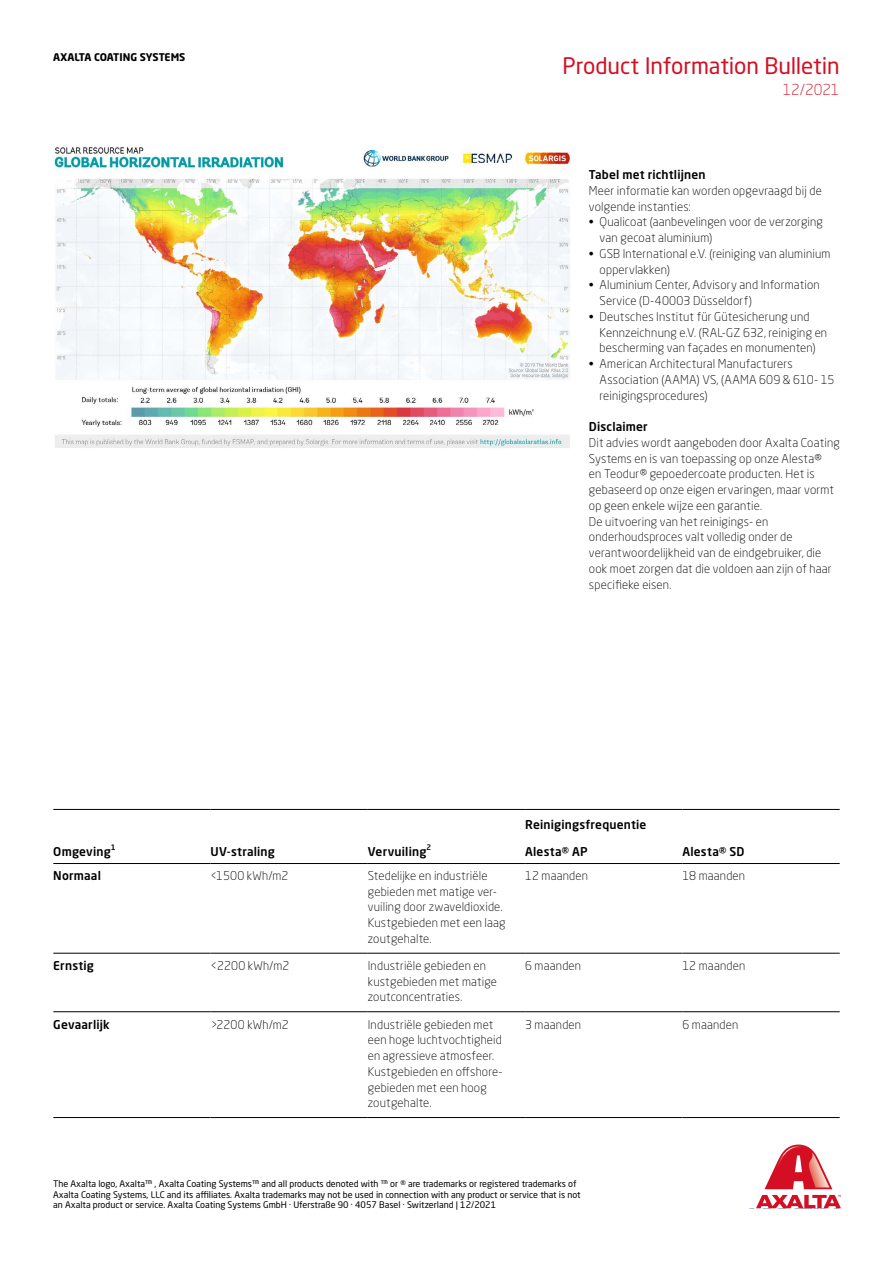
<style>
.page{position:relative;width:893px;height:1263px;background:#fff}
.page>*{position:absolute;margin:0;border:0;box-sizing:border-box;transform-origin:0 0}
.t1{font:22.5px "Neo Sans Pro";letter-spacing:-.005em;color:#d40f23}
.t2{font:300 15px "Neo Sans Pro";letter-spacing:-.01em;color:#d40f23}
.t3{font:300 12px/15.8px "Neo Sans Pro";letter-spacing:.015em;color:#000}
.t4{font:500 12px "Neo Sans Pro";letter-spacing:.015em;color:#000}
.t5{font:700 10.5px "Neo Sans Pro";letter-spacing:-.01em;color:#000}
.t6{font:9px/10.5px "Neo Sans Pro";color:#000}
.t7{font:500 7.5px "Neo Sans Pro";color:#000}
</style>
<div class="page">
<hr style="left:53px;top:953px;width:158px;height:1px;background:#000">
<hr style="left:211px;top:953px;width:157px;height:1px;background:#000">
<hr style="left:368px;top:953px;width:157px;height:1px;background:#000">
<hr style="left:525px;top:953px;width:157px;height:1px;background:#000">
<hr style="left:682px;top:953px;width:158px;height:1px;background:#000">
<hr style="left:53px;top:1011px;width:158px;height:1px;background:#000">
<hr style="left:211px;top:1011px;width:157px;height:1px;background:#000">
<hr style="left:368px;top:1011px;width:157px;height:1px;background:#000">
<hr style="left:525px;top:1011px;width:157px;height:1px;background:#000">
<hr style="left:682px;top:1011px;width:158px;height:1px;background:#000">
<hr style="left:53px;top:1117px;width:158px;height:1px;background:#000">
<hr style="left:211px;top:1117px;width:157px;height:1px;background:#000">
<hr style="left:368px;top:1117px;width:157px;height:1px;background:#000">
<hr style="left:525px;top:1117px;width:157px;height:1px;background:#000">
<hr style="left:682px;top:1117px;width:158px;height:1px;background:#000">
<hr style="left:53px;top:809px;width:158px;height:1px;background:#000">
<hr style="left:211px;top:809px;width:157px;height:1px;background:#000">
<hr style="left:368px;top:809px;width:157px;height:1px;background:#000">
<hr style="left:525px;top:809px;width:157px;height:1px;background:#000">
<hr style="left:682px;top:809px;width:158px;height:1px;background:#000">
<hr style="left:53px;top:863px;width:158px;height:1px;background:#000">
<hr style="left:211px;top:863px;width:157px;height:1px;background:#000">
<hr style="left:368px;top:863px;width:157px;height:1px;background:#000">
<hr style="left:525px;top:863px;width:157px;height:1px;background:#000">
<hr style="left:682px;top:863px;width:158px;height:1px;background:#000">
<img style="left:54px;top:147px;width:517px;height:301px">
<svg style="left:756px;top:1144px;width:85px;height:64px"></svg>
<p class="t5" style="left:53px;top:50px;width:134px">AXALTA COATING SYSTEMS</p>
<h1 class="t1" style="left:563px;top:52px;width:279px">Product Information Bulletin</h1>
<p class="t2" style="left:783px;top:81px;width:58px">12/2021</p>
<p class="t4" style="left:589px;top:167px;width:118px">Tabel met richtlijnen</p>
<p class="t3" style="left:589px;top:183px;width:234px">Meer informatie kan worden opgevraagd bij de volgende instanties:</p>
<p class="t3" style="left:600px;top:214px;width:225px;text-indent:-11px">• Qualicoat (aanbevelingen voor de verzorging van gecoat aluminium)</p>
<p class="t3" style="left:600px;top:246px;width:232px;text-indent:-11px">• GSB International e.V. (reiniging van aluminium oppervlakken)</p>
<p class="t3" style="left:600px;top:277px;width:222px;text-indent:-11px">• Aluminium Center, Advisory and Information<br>Service (D-40003 Düsseldorf)</p>
<p class="t3" style="left:600px;top:309px;width:229px;text-indent:-11px">• Deutsches Institut für Gütesicherung und<br>Kennzeichnung e.V. (RAL-GZ 632, reiniging en bescherming van façades en monumenten)</p>
<p class="t3" style="left:600px;top:356px;width:237px;text-indent:-11px">• American Architectural Manufacturers<br>Association (AAMA) VS, (AAMA 609 &amp; 610- 15 reinigingsprocedures)</p>
<p class="t4" style="left:589px;top:419px;width:60px">Disclaimer</p>
<p class="t3" style="left:589px;top:434px;width:252px">Dit advies wordt aangeboden door Axalta Coating Systems en is van toepassing op onze Alesta®<br>en Teodur® gepoedercoate producten. Het is gebaseerd op onze eigen ervaringen, maar vormt op geen enkele wijze een garantie.<br>De uitvoering van het reinigings- en onderhoudsproces valt volledig onder de verantwoordelijkheid van de eindgebruiker, die ook moet zorgen dat die voldoen aan zijn of haar specifieke eisen.</p>
<p class="t4" style="left:525px;top:817px;width:123px">Reinigingsfrequentie</p>
<p class="t4" style="left:53px;top:844px;width:59px">Omgeving</p>
<p class="t7" style="left:111px;top:842px;width:6px">1</p>
<p class="t4" style="left:211px;top:844px;width:66px">UV-straling</p>
<p class="t4" style="left:368px;top:844px;width:60px">Vervuiling</p>
<p class="t7" style="left:427px;top:842px;width:6px">2</p>
<p class="t4" style="left:525px;top:844px;width:64px">Alesta® AP</p>
<p class="t4" style="left:682px;top:844px;width:63px">Alesta® SD</p>
<p class="t4" style="left:53px;top:868px;width:49px">Normaal</p>
<p class="t3" style="left:211px;top:868px;width:79px">&lt;1500 kWh/m2</p>
<p class="t3" style="left:368px;top:868px;width:139px">Stedelijke en industriële gebieden met matige ver&shy;vuiling door zwaveldioxide.<br>Kustgebieden met een laag zoutgehalte.</p>
<p class="t3" style="left:525px;top:867px;width:64px">12 maanden</p>
<p class="t3" style="left:682px;top:867px;width:64px">18 maanden</p>
<p class="t4" style="left:53px;top:958px;width:42px">Ernstig</p>
<p class="t3" style="left:211px;top:958px;width:80px">&lt;2200 kWh/m2</p>
<p class="t3" style="left:368px;top:958px;width:131px">Industriële gebieden en kustgebieden met matige zoutconcentraties.</p>
<p class="t3" style="left:525px;top:958px;width:58px">6 maanden</p>
<p class="t3" style="left:682px;top:958px;width:64px">12 maanden</p>
<p class="t4" style="left:53px;top:1016px;width:58px">Gevaarlijk</p>
<p class="t3" style="left:211px;top:1016px;width:80px">&gt;2200 kWh/m2</p>
<p class="t3" style="left:368px;top:1016px;width:136px">Industriële gebieden met een hoge luchtvochtigheid en agressieve atmosfeer.<br>Kustgebieden en offshore&shy;gebieden met een hoog zoutgehalte.</p>
<p class="t3" style="left:525px;top:1016px;width:58px">3 maanden</p>
<p class="t3" style="left:682px;top:1016px;width:58px">6 maanden</p>
<p class="t6" style="left:53px;top:1178px;width:529px">The Axalta logo, Axalta™ , Axalta Coating Systems™ and all products denoted with ™ or ® are trademarks or registered trademarks of<br>Axalta Coating Systems, LLC and its affiliates. Axalta trademarks may not be used in connection with any product or service that is not an Axalta product or service. Axalta Coating Systems GmbH · Uferstraße 90 · 4057 Basel · Switzerland | 12/2021</p>
</div>
